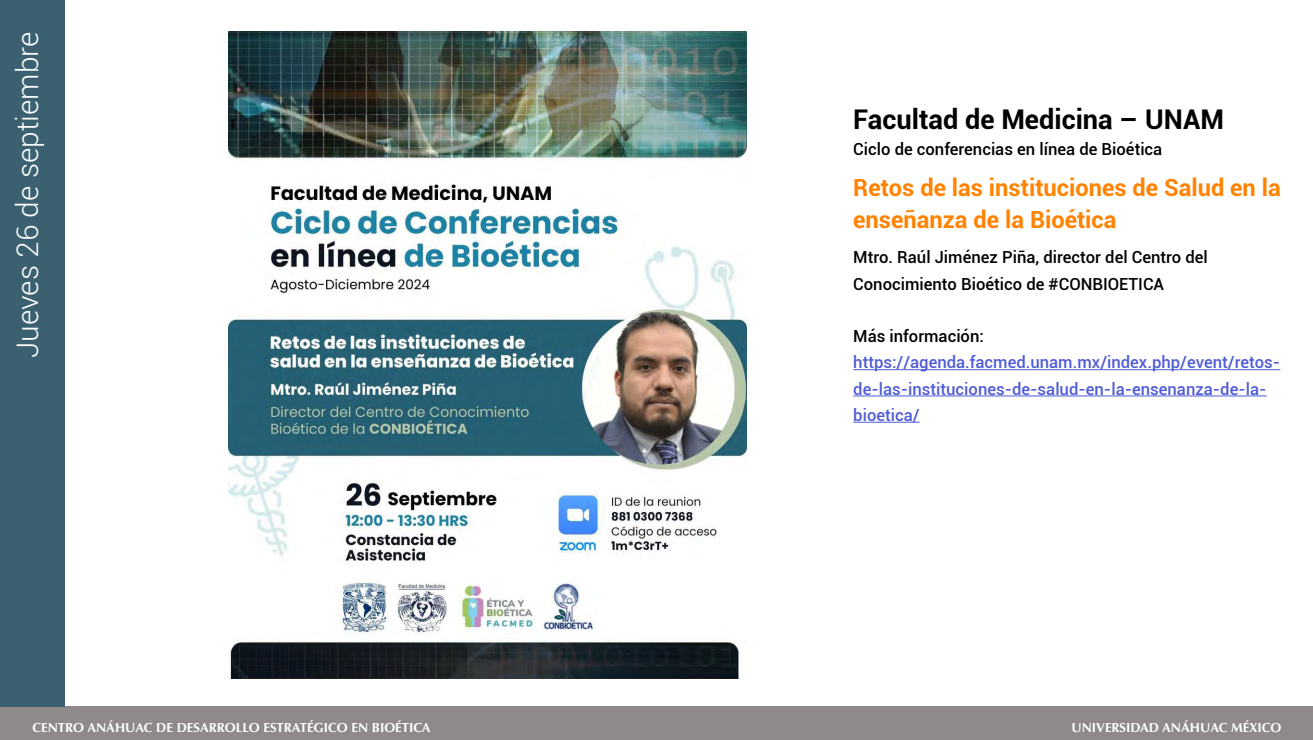
<style>
.page{position:relative;width:1313px;height:740px;background:#fff}
.page>*{position:absolute;margin:0;border:0;box-sizing:border-box;transform-origin:0 0}
.t1{font:300 29.75px "Roboto";color:#fff}
.t2{font:700 27.12px "Roboto";color:#000}
.t3{font:700 23.62px/32.4px "Roboto";color:#ff8300}
.t4{font:500 16.62px/26.2px "Roboto";color:#000}
.t5{font:500 16.62px/26.2px "Roboto";color:#4f5cd6}
.t6{font:700 13.12px "Optima";color:#fff}
</style>
<div class="page">
<div style="left:0;top:706px;width:1312px;height:33px;background:#8f898b"></div>
<div style="left:0;top:0;width:65px;height:706px;background:#3b6171"></div>
<img style="left:228px;top:32px;width:518px;height:646px">
<hr style="left:853px;top:369px;width:427px;height:1px;background:#4f5cd6">
<hr style="left:853px;top:395px;width:413px;height:1px;background:#4f5cd6">
<hr style="left:853px;top:421px;width:66px;height:1px;background:#4f5cd6">
<h1 class="t1" style="left:7px;top:358px;width:328px;rotate:-90deg">Jueves 26 de septiembre</h1>
<h2 class="t2" style="left:853px;top:100px;width:372px">Facultad de Medicina – UNAM</h2>
<p class="t4" style="left:853px;top:135px;width:310px">Ciclo de conferencias en línea de Bioética</p>
<h3 class="t3" style="left:853px;top:170px;width:429px">Retos de las instituciones de Salud en la enseñanza de la Bioética</h3>
<p class="t4" style="left:853px;top:243px;width:356px">Mtro. Raúl Jiménez Piña, director del Centro del<br>Conocimiento Bioético de #CONBIOETICA</p>
<p class="t4" style="left:853px;top:322px;width:132px">Más información:</p>
<p class="t5" style="left:853px;top:348px;width:428px">https://agenda.facmed.unam.mx/index.php/event/retos&shy;de-las-instituciones-de-salud-en-la-ensenanza-de-la&shy;bioetica/</p>
<p class="t6" style="left:32px;top:719px;width:399px">CENTRO ANÁHUAC DE DESARROLLO ESTRATÉGICO EN BIOÉTICA</p>
<p class="t6" style="left:1071px;top:719px;width:211px">UNIVERSIDAD ANÁHUAC MÉXICO</p>
</div>
